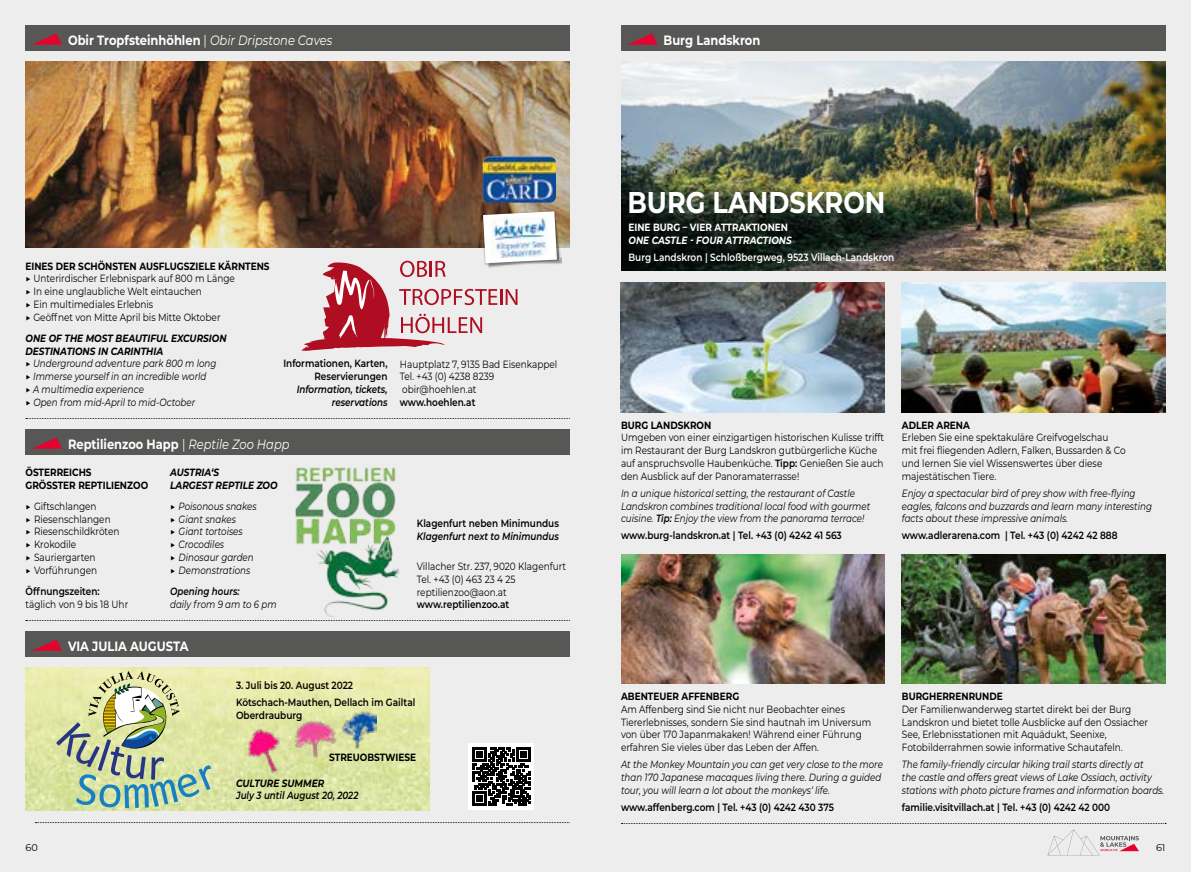
<style>
.page{position:relative;width:1191px;height:872px;background:#ededed}
.page>*{position:absolute;margin:0;border:0;box-sizing:border-box;transform-origin:0 0}
.t1{font:700 30px "Montserrat";color:#fff;scale:.85 1}
.t2{font:700 13.5px "Montserrat";color:#fff;scale:.85 1}
.t3{font:10.5px/12.8px "Montserrat";color:#000;scale:.85 1}
.t4{font:italic 10.5px/12.8px "Montserrat";color:#000;scale:.83 1}
.t5{font:600 10.5px/12.8px "Montserrat";color:#000;text-align:right;scale:.85 1}
.t6{font:700 10.5px/12.8px "Montserrat";color:#000;scale:.85 1}
.t7{font:italic 600 10.5px/12.8px "Montserrat";color:#000;text-align:right;scale:.83 1}
.t8{font:italic 700 10.5px/12.8px "Montserrat";color:#000;scale:.85 1}
.t9{font:600 10.5px "Montserrat";color:#fff;scale:.85 1}
.t10{font:700 10.5px "Montserrat";color:#fff;scale:.85 1}
.t11{font:italic 700 10.5px "Montserrat";color:#fff;scale:.85 1}
.t12{font:9.75px "Montserrat";color:#000}
.s1{font-weight:400}
.s2{font-weight:400;font-style:italic}
.s3{font-weight:700}
.s4{font-weight:700;font-style:normal}
.s5{font-weight:600}
</style>
<div class="page">
<div style="left:26px;top:26px;width:544px;height:25px;background:#575756"></div>
<svg style="left:32px;top:33px;width:30px;height:12px"></svg>
<svg style="left:26px;top:418px;width:544px;height:1px"></svg>
<img style="left:26px;top:62px;width:544px;height:186px">
<img style="left:558px;top:213px;width:3px;height:51px">
<img style="left:482px;top:210px;width:76px;height:54px">
<svg style="left:301px;top:211px;width:256px;height:140px"></svg>
<div style="left:487px;top:217px;width:65px;height:40px;background:#fff"></div>
<img style="left:492px;top:217px;width:56px;height:40px">
<img style="left:483px;top:156px;width:73px;height:47px">
<img style="left:621px;top:62px;width:544px;height:208px">
<div style="left:621px;top:26px;width:544px;height:25px;background:#575756"></div>
<svg style="left:627px;top:33px;width:30px;height:12px"></svg>
<svg style="left:621px;top:823px;width:545px;height:32px"></svg>
<img style="left:621px;top:283px;width:263px;height:129px">
<img style="left:621px;top:554px;width:263px;height:130px">
<img style="left:901px;top:283px;width:264px;height:129px">
<img style="left:901px;top:554px;width:264px;height:130px">
<svg style="left:26px;top:620px;width:544px;height:1px"></svg>
<div style="left:26px;top:429px;width:544px;height:26px;background:#575756"></div>
<svg style="left:32px;top:437px;width:30px;height:12px"></svg>
<img style="left:295px;top:467px;width:105px;height:150px">
<img style="left:26px;top:668px;width:403px;height:142px">
<svg style="left:35px;top:822px;width:535px;height:1px"></svg>
<div style="left:26px;top:631px;width:544px;height:26px;background:#575756"></div>
<svg style="left:32px;top:639px;width:30px;height:12px"></svg>
<svg style="left:56px;top:671px;width:155px;height:137px;background:#bfcda2"></svg>
<img style="left:240px;top:705px;width:136px;height:79px">
<div style="left:469px;top:743px;width:65px;height:67px;background:#fff"></div>
<svg style="left:472px;top:747px;width:59px;height:59px"></svg>
<p class="t2" style="left:68px;top:30px;width:312px">Obir Tropfsteinhöhlen <span class="s1">|</span> <span class="s2">Obir Dripstone Caves</span></p>
<p class="t2" style="left:663px;top:30px;width:115px">Burg Landskron</p>
<p class="t3" style="left:26px;top:259px;width:289px"><span class="s3">EINES DER SCHÖNSTEN AUSFLUGSZIELE KÄRNTENS ▶</span> Unterirdischer Erlebnispark auf 800 m Länge<br><span class="s3">▶</span> In eine unglaubliche Welt eintauchen<br><span class="s3">▶</span> Ein multimediales Erlebnis<br><span class="s3">▶</span> Geöffnet von Mitte April bis Mitte Oktober</p>
<p class="t8" style="left:26px;top:331px;width:238px">ONE OF THE MOST BEAUTIFUL EXCURSION<br>DESTINATIONS IN CARINTHIA</p>
<p class="t4" style="left:26px;top:357px;width:231px">▶ Underground adventure park 800 m long ▶ Immerse yourself in an incredible world<br>▶ A multimedia experience<br><span class="s4">▶</span> Open from mid-April to mid-October</p>
<p class="t5" style="left:283px;top:357px;width:124px">Informationen, Karten,<br>Reservierungen</p>
<p class="t7" style="left:297px;top:382px;width:111px">Information, tickets, reservations</p>
<p class="t2" style="left:68px;top:434px;width:262px">Reptilienzoo Happ <span class="s1">|</span> <span class="s2">Reptile Zoo Happ</span></p>
<p class="t6" style="left:26px;top:465px;width:146px">ÖSTERREICHS<br>GRÖSSTER REPTILIENZOO</p>
<p class="t3" style="left:26px;top:499px;width:112px">▶ Giftschlangen<br>▶ Riesenschlangen<br>▶ Riesenschildkröten ▶ Krokodile<br>▶ Sauriergarten<br>▶ Vorführungen</p>
<p class="t5" style="left:26px;top:584px;width:89px">Öffnungszeiten:</p>
<p class="t3" style="left:26px;top:597px;width:122px">täglich von 9 bis 18 Uhr</p>
<p class="t8" style="left:170px;top:465px;width:128px">AUSTRIA‘S<br>LARGEST REPTILE ZOO</p>
<p class="t4" style="left:170px;top:499px;width:106px">▶ Poisonous snakes ▶ Giant snakes<br>▶ Giant tortoises<br>▶ Crocodiles<br>▶ Dinosaur garden ▶ Demonstrations</p>
<p class="t7" style="left:170px;top:584px;width:85px">Opening hours:</p>
<p class="t4" style="left:170px;top:597px;width:130px">daily from 9 am to 6 pm</p>
<p class="t2" style="left:68px;top:636px;width:143px">VIA JULIA AUGUSTA</p>
<p class="t3" style="left:400px;top:357px;width:187px">Hauptplatz 7, 9135 Bad Eisenkappel<br>Tel. +43 (0) 4238 8239 obir@hoehlen.at</p>
<p class="t5" style="left:400px;top:395px;width:90px">www.hoehlen.at</p>
<p class="t5" style="left:417px;top:516px;width:169px">Klagenfurt neben Minimundus</p>
<p class="t7" style="left:417px;top:529px;width:173px">Klagenfurt next to Minimundus</p>
<p class="t3" style="left:417px;top:559px;width:177px">Villacher Str. 237, 9020 Klagenfurt<br>Tel. +43 (0) 463 23 4 25 reptilienzoo@aon.at</p>
<p class="t5" style="left:417px;top:597px;width:110px">www.reptilienzoo.at</p>
<p class="t5" style="left:236px;top:676px;width:212px;line-height:17px;text-align:left">3. Juli bis 20. August 2022<br>Kötschach-Mauthen, Dellach im Gailtal</p>
<p class="t5" style="left:236px;top:708px;width:79px">Oberdrauburg</p>
<p class="t6" style="left:329px;top:750px;width:104px">STREUOBSTWIESE</p>
<p class="t8" style="left:236px;top:776px;width:105px">CULTURE SUMMER</p>
<p class="t7" style="left:236px;top:789px;width:149px">July 3 until August 20, 2022</p>
<h1 class="t1" style="left:627px;top:181px;width:305px">BURG LANDSKRON</h1>
<p class="t10" style="left:628px;top:220px;width:189px">EINE BURG – VIER ATTRAKTIONEN</p>
<p class="t11" style="left:628px;top:232px;width:194px">ONE CASTLE - FOUR ATTRACTIONS</p>
<p class="t9" style="left:628px;top:250px;width:314px">Burg Landskron | Schloßbergweg, 9523 Villach-Landskron</p>
<p class="t6" style="left:621px;top:418px;width:108px">BURG LANDSKRON</p>
<p class="t3" style="left:621px;top:431px;width:311px">Umgeben von einer einzigartigen historischen Kulisse trifft im Restaurant der Burg Landskron gutbürgerliche Küche auf anspruchsvolle Haubenküche. <span class="s5">Tipp:</span> Genießen Sie auch den Ausblick auf der Panoramaterrasse!</p>
<p class="t4" style="left:621px;top:486px;width:302px">In a unique historical setting, the restaurant of Castle<br>Landskron combines traditional local food with gourmet cuisine. <span class="s5">Tip:</span> Enjoy the view from the panorama terrace!</p>
<p class="t5" style="left:621px;top:528px;width:261px">www.burg-landskron.at | Tel. +43 (0) 4242 41 563</p>
<p class="t6" style="left:902px;top:418px;width:82px">ADLER ARENA</p>
<p class="t3" style="left:902px;top:431px;width:265px">Erleben Sie eine spektakuläre Greifvogelschau mit frei fliegenden Adlern, Falken, Bussarden &amp; Co und lernen Sie viel Wissenswertes über diese majestätischen Tiere.</p>
<p class="t4" style="left:902px;top:486px;width:303px">Enjoy a spectacular bird of prey show with free-flying eagles, falcons and buzzards and learn many interesting facts about these impressive animals.</p>
<p class="t5" style="left:902px;top:528px;width:255px">www.adlerarena.com | Tel. +43 (0) 4242 42 888</p>
<p class="t6" style="left:621px;top:689px;width:141px">ABENTEUER AFFENBERG</p>
<p class="t3" style="left:621px;top:702px;width:296px">Am Affenberg sind Sie nicht nur Beobachter eines Tiererlebnisses, sondern Sie sind hautnah im Universum von über 170 Japanmakaken! Während einer Führung erfahren Sie vieles über das Leben der Affen.</p>
<p class="t4" style="left:621px;top:757px;width:317px">At the Monkey Mountain you can get very close to the more than 170 Japanese macaques living there. During a guided tour, you will learn a lot about the monkeys‘ life.</p>
<p class="t5" style="left:621px;top:800px;width:252px">www.affenberg.com | Tel. +43 (0) 4242 430 375</p>
<p class="t6" style="left:902px;top:689px;width:120px">BURGHERRENRUNDE</p>
<p class="t3" style="left:902px;top:702px;width:291px">Der Familienwanderweg startet direkt bei der Burg Landskron und bietet tolle Ausblicke auf den Ossiacher See, Erlebnisstationen mit Aquädukt, Seenixe, Fotobilderrahmen sowie informative Schautafeln.</p>
<p class="t4" style="left:902px;top:757px;width:318px">The family-friendly circular hiking trail starts directly at<br>the castle and offers great views of Lake Ossiach, activity stations with photo picture frames and information boards.</p>
<p class="t5" style="left:902px;top:800px;width:247px">familie.visitvillach.at | Tel. +43 (0) 4242 42 000</p>
<p class="t12" style="left:26px;top:841px;width:14px">60</p>
<p class="t12" style="left:1156px;top:841px;width:11px">61</p>
</div>
